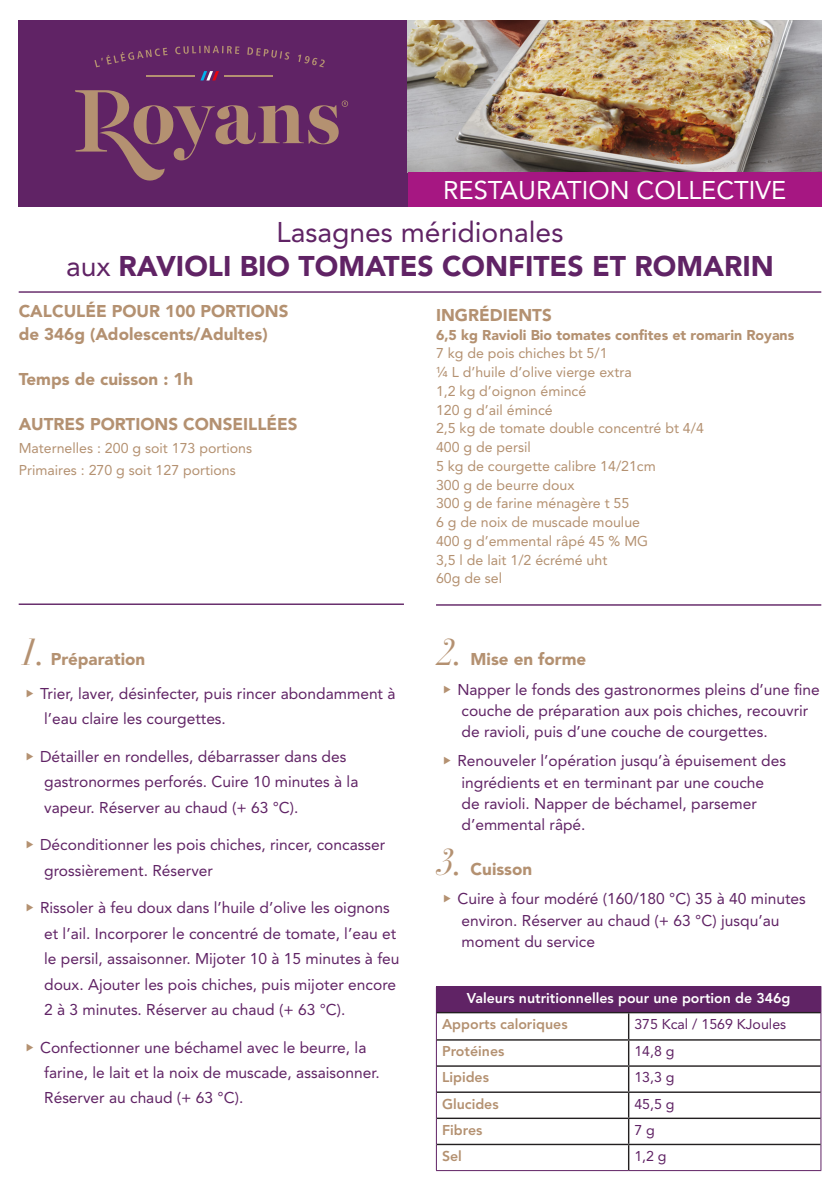
<style>
.page{position:relative;width:840px;height:1191px;background:#fff}
.page>*{position:absolute;margin:0;border:0;box-sizing:border-box;transform-origin:0 0}
.puces{font:italic 39.6px "Didot";color:#b49171}
.t1{font:900 28.2px "Avenir LT Std";color:#602365}
.t2{font:28.2px "Avenir LT Std";color:#602365}
.t3{font:25.4px "Avenir LT Std";color:#fff}
.puces-2{font:900 17px "Avenir LT Std";color:#b49171}
.t4{font:15.6px/25.4px "Avenir LT Std";color:#602365}
.t5{font:14.2px "Avenir LT Std";color:#b49171}
.t6{font:800 14.2px "Avenir LT Std";color:#b49171}
.t7{font:900 14.2px "Avenir LT Std";color:#b49171}
.t8{font:800 14.2px "Avenir LT Std";color:#fff}
.t9{font:14.2px "Avenir LT Std";color:#602365}
.s1{font-weight:400}
</style>
<div class="page">
<hr style="left:19px;top:291px;width:801px;height:2px;background:#602365">
<div style="left:19px;top:20px;width:801px;height:186px;background:#602365"></div>
<img style="left:408px;top:20px;width:412px;height:152px">
<hr style="left:146px;top:75px;width:48px;height:1px;background:#b49171">
<hr style="left:224px;top:75px;width:49px;height:1px;background:#b49171">
<svg style="left:200px;top:71px;width:19px;height:9px"></svg>
<svg style="left:94px;top:48px;width:73px;height:19px"></svg>
<svg style="left:175px;top:46px;width:64px;height:8px"></svg>
<svg style="left:247px;top:47px;width:42px;height:13px"></svg>
<svg style="left:298px;top:55px;width:27px;height:12px"></svg>
<svg style="left:75px;top:90px;width:273px;height:91px"></svg>
<div style="left:408px;top:172px;width:412px;height:34px;background:#a61782"></div>
<hr style="left:436px;top:604px;width:384px;height:1px;background:#602365">
<hr style="left:19px;top:603px;width:384px;height:2px;background:#602365">
<div style="left:436px;top:986px;width:384px;height:26px;background:#602365"></div>
<svg style="left:436px;top:1013px;width:1px;height:157px"></svg>
<svg style="left:820px;top:986px;width:1px;height:184px"></svg>
<hr style="left:436px;top:1170px;width:192px;height:1px;background:#602365">
<hr style="left:628px;top:1170px;width:192px;height:1px;background:#602365">
<hr style="left:436px;top:1012px;width:192px;height:1px;background:#231f20">
<hr style="left:628px;top:1012px;width:192px;height:1px;background:#231f20">
<hr style="left:627px;top:1013px;width:2px;height:26px;background:#231f20">
<hr style="left:436px;top:1039px;width:192px;height:1px;background:#231f20">
<hr style="left:628px;top:1039px;width:192px;height:1px;background:#231f20">
<hr style="left:627px;top:1040px;width:2px;height:25px;background:#231f20">
<hr style="left:436px;top:1065px;width:192px;height:1px;background:#231f20">
<hr style="left:628px;top:1065px;width:192px;height:1px;background:#231f20">
<hr style="left:627px;top:1066px;width:2px;height:25px;background:#231f20">
<hr style="left:436px;top:1091px;width:192px;height:1px;background:#231f20">
<hr style="left:628px;top:1091px;width:192px;height:1px;background:#231f20">
<hr style="left:627px;top:1092px;width:2px;height:25px;background:#231f20">
<hr style="left:436px;top:1117px;width:192px;height:2px;background:#231f20">
<hr style="left:628px;top:1117px;width:192px;height:2px;background:#231f20">
<hr style="left:627px;top:1119px;width:2px;height:24px;background:#231f20">
<hr style="left:436px;top:1143px;width:192px;height:2px;background:#231f20">
<hr style="left:628px;top:1143px;width:192px;height:2px;background:#231f20">
<hr style="left:627px;top:1145px;width:2px;height:25px;background:#231f20">
<p class="t3" style="left:443px;top:175px;width:344px">RESTAURATION COLLECTIVE</p>
<p class="t2" style="left:276px;top:216px;width:288px">Lasagnes méridionales</p>
<p class="t1" style="left:66px;top:249px;width:709px"><span class="s1">aux</span> RAVIOLI BIO TOMATES CONFITES ET ROMARIN</p>
<p class="puces-2" style="left:19px;top:301px;width:271px">CALCULÉE POUR 100 PORTIONS</p>
<p class="puces-2" style="left:19px;top:323px;width:250px">de 346g (Adolescents/Adultes)</p>
<p class="puces-2" style="left:19px;top:368px;width:176px">Temps de cuisson : 1h</p>
<p class="puces-2" style="left:19px;top:414px;width:280px">AUTRES PORTIONS CONSEILLÉES</p>
<p class="t5" style="left:19px;top:439px;width:235px">Maternelles : 200 g soit 173 portions</p>
<p class="t5" style="left:19px;top:462px;width:218px">Primaires : 270 g soit 127 portions</p>
<p class="puces" style="left:19px;top:624px;width:29px">1.</p>
<p class="puces-2" style="left:51px;top:649px;width:96px">Préparation</p>
<p class="t4" style="left:40px;top:681px;width:357px">Trier, laver, désinfecter, puis rincer abondamment à l’eau claire les courgettes.</p>
<p class="t4" style="left:40px;top:744px;width:320px">Détailler en rondelles, débarrasser dans des gastronormes perforés. Cuire 10 minutes à la vapeur. Réserver au chaud (+ 63 °C).</p>
<p class="t4" style="left:40px;top:832px;width:346px">Déconditionner les pois chiches, rincer, concasser grossièrement. Réserver</p>
<p class="t4" style="left:40px;top:895px;width:361px">Rissoler à feu doux dans l’huile d’olive les oignons et l’ail. Incorporer le concentré de tomate, l’eau et le persil, assaisonner. Mijoter 10 à 15 minutes à feu doux. Ajouter les pois chiches, puis mijoter encore 2 à 3 minutes. Réserver au chaud (+ 63 °C).</p>
<p class="t4" style="left:40px;top:1034px;width:341px">Confectionner une béchamel avec le beurre, la farine, le lait et la noix de muscade, assaisonner.<br>Réserver au chaud (+ 63 °C).</p>
<p class="puces-2" style="left:436px;top:304px;width:117px">INGRÉDIENTS</p>
<p class="t7" style="left:436px;top:326px;width:359px">6,5 kg Ravioli Bio tomates confites et romarin Royans</p>
<p class="t5" style="left:436px;top:345px;width:173px">7 kg de pois chiches bt 5/1</p>
<p class="t5" style="left:436px;top:364px;width:197px">¼ L d’huile d’olive vierge extra</p>
<p class="t5" style="left:436px;top:383px;width:152px">1,2 kg d’oignon émincé</p>
<p class="t5" style="left:436px;top:401px;width:118px">120 g d’ail émincé</p>
<p class="t5" style="left:436px;top:420px;width:269px">2,5 kg de tomate double concentré bt 4/4</p>
<p class="t5" style="left:436px;top:439px;width:96px">400 g de persil</p>
<p class="t5" style="left:436px;top:458px;width:221px">5 kg de courgette calibre 14/21cm</p>
<p class="t5" style="left:436px;top:476px;width:140px">300 g de beurre doux</p>
<p class="t5" style="left:436px;top:495px;width:195px">300 g de farine ménagère t 55</p>
<p class="t5" style="left:436px;top:514px;width:205px">6 g de noix de muscade moulue</p>
<p class="t5" style="left:436px;top:533px;width:213px">400 g d’emmental râpé 45 % MG</p>
<p class="t5" style="left:436px;top:551px;width:173px">3,5 l de lait 1/2 écrémé uht</p>
<p class="t5" style="left:436px;top:570px;width:68px">60g de sel</p>
<p class="puces" style="left:436px;top:624px;width:29px">2.</p>
<p class="puces-2" style="left:470px;top:649px;width:117px">Mise en forme</p>
<p class="t4" style="left:457px;top:678px;width:363px;line-height:21.2px">Napper le fonds des gastronormes pleins d’une fine couche de préparation aux pois chiches, recouvrir de ravioli, puis d’une couche de courgettes.</p>
<p class="t4" style="left:457px;top:750px;width:330px;line-height:21.2px">Renouveler l’opération jusqu’à épuisement des ingrédients et en terminant par une couche<br>de ravioli. Napper de béchamel, parsemer d’emmental râpé.</p>
<p class="puces" style="left:436px;top:834px;width:29px">3.</p>
<p class="puces-2" style="left:470px;top:859px;width:63px">Cuisson</p>
<p class="t4" style="left:457px;top:888px;width:350px;line-height:21.2px">Cuire à four modéré (160/180 °C) 35 à 40 minutes environ. Réserver au chaud (+ 63 °C) jusqu’au moment du service</p>
<p class="t8" style="left:466px;top:989px;width:325px">Valeurs nutritionnelles pour une portion de 346g</p>
<p class="t6" style="left:442px;top:1015px;width:127px">Apports caloriques</p>
<p class="t9" style="left:634px;top:1015px;width:153px">375 Kcal / 1569 KJoules</p>
<p class="t6" style="left:442px;top:1043px;width:64px">Protéines</p>
<p class="t9" style="left:634px;top:1043px;width:42px">14,8 g</p>
<p class="t6" style="left:442px;top:1069px;width:48px">Lipides</p>
<p class="t9" style="left:634px;top:1069px;width:42px">13,3 g</p>
<p class="t6" style="left:442px;top:1095px;width:58px">Glucides</p>
<p class="t9" style="left:634px;top:1095px;width:42px">45,5 g</p>
<p class="t6" style="left:442px;top:1121px;width:42px">Fibres</p>
<p class="t9" style="left:634px;top:1121px;width:22px">7 g</p>
<p class="t6" style="left:442px;top:1147px;width:21px">Sel</p>
<p class="t9" style="left:634px;top:1147px;width:34px">1,2 g</p>
</div>
